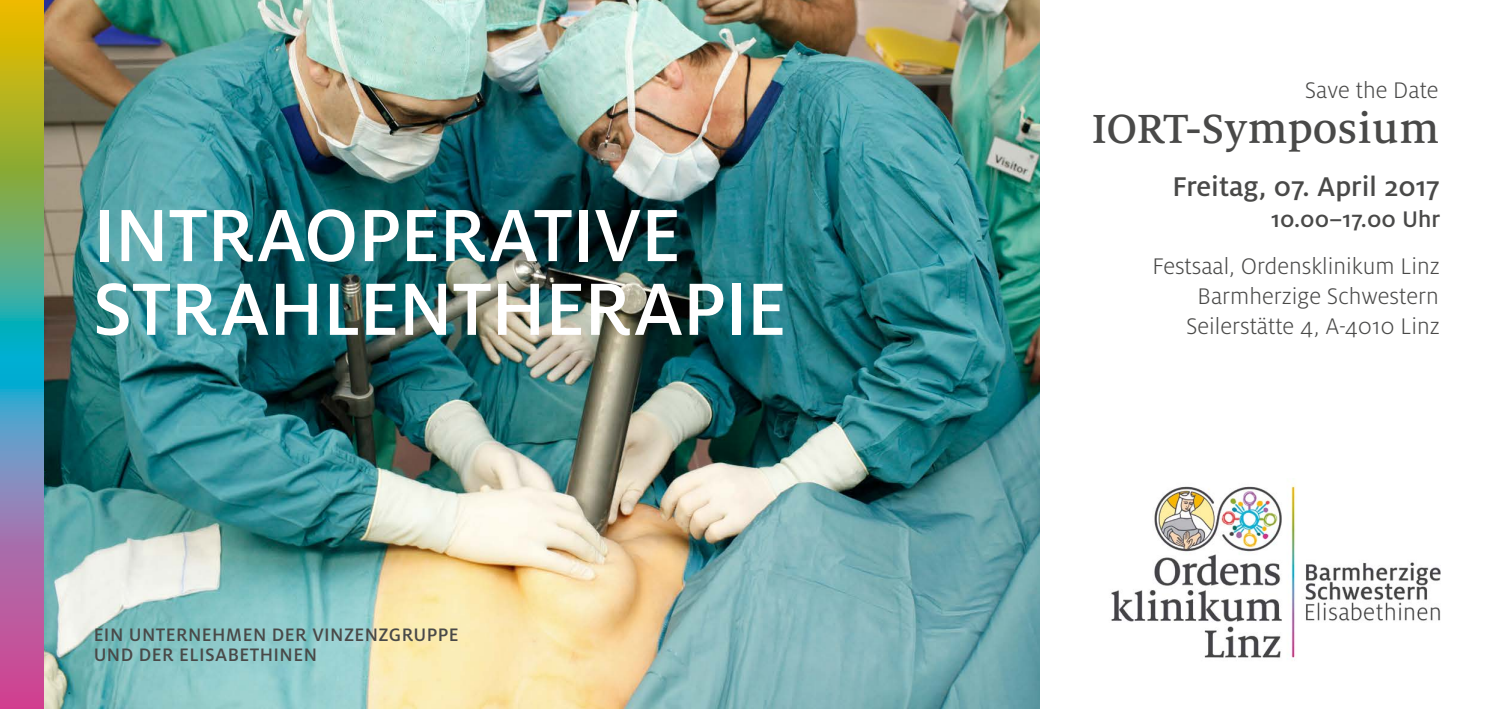
<style>
.page{position:relative;width:1489px;height:709px;background:#fff}
.page>*{position:absolute;margin:0;border:0;box-sizing:border-box;transform-origin:0 0}
.t1{font:500 82px/73.8px "Milo OT";letter-spacing:-.01em;color:#fff}
.t2{font:500 45px "Milo Serif Pro";color:#494948}
.t3{font:500 30px "Milo OT";color:#494948}
.t4{font:300 25px/30px "Milo OT";color:#494948;text-align:right}
.t5{font:500 25px "Milo OT";color:#494948}
.t6{font:500 20px/20px "Milo OT";letter-spacing:.02em;color:#494948}
</style>
<div class="page">
<img style="left:43px;top:0;width:996px;height:709px">
<svg style="left:0;top:0;width:43px;height:709px;background:#879481"></svg>
<img style="left:1111px;top:485px;width:330px;height:175px">
<h1 class="t1" style="left:93px;top:199px;width:696px">INTRAOPERATIVE<br>STRAHLENTHERAPIE</h1>
<p class="t6" style="left:94px;top:624px;width:366px">EIN UNTERNEHMEN DER VINZENZGRUPPE<br>UND DER ELISABETHINEN</p>
<p class="t4" style="left:1304px;top:75px;width:135px">Save the Date</p>
<h2 class="t2" style="left:1091px;top:103px;width:349px">IORT-Symposium</h2>
<p class="t3" style="left:1172px;top:170px;width:269px">Freitag, 07. April 2017</p>
<p class="t5" style="left:1271px;top:205px;width:170px">10.00–17.00 Uhr</p>
<p class="t4" style="left:1152px;top:251px;width:289px">Festsaal, Ordensklinikum Linz<br>Barmherzige Schwestern<br>Seilerstätte 4, A-4010 Linz</p>
</div>
